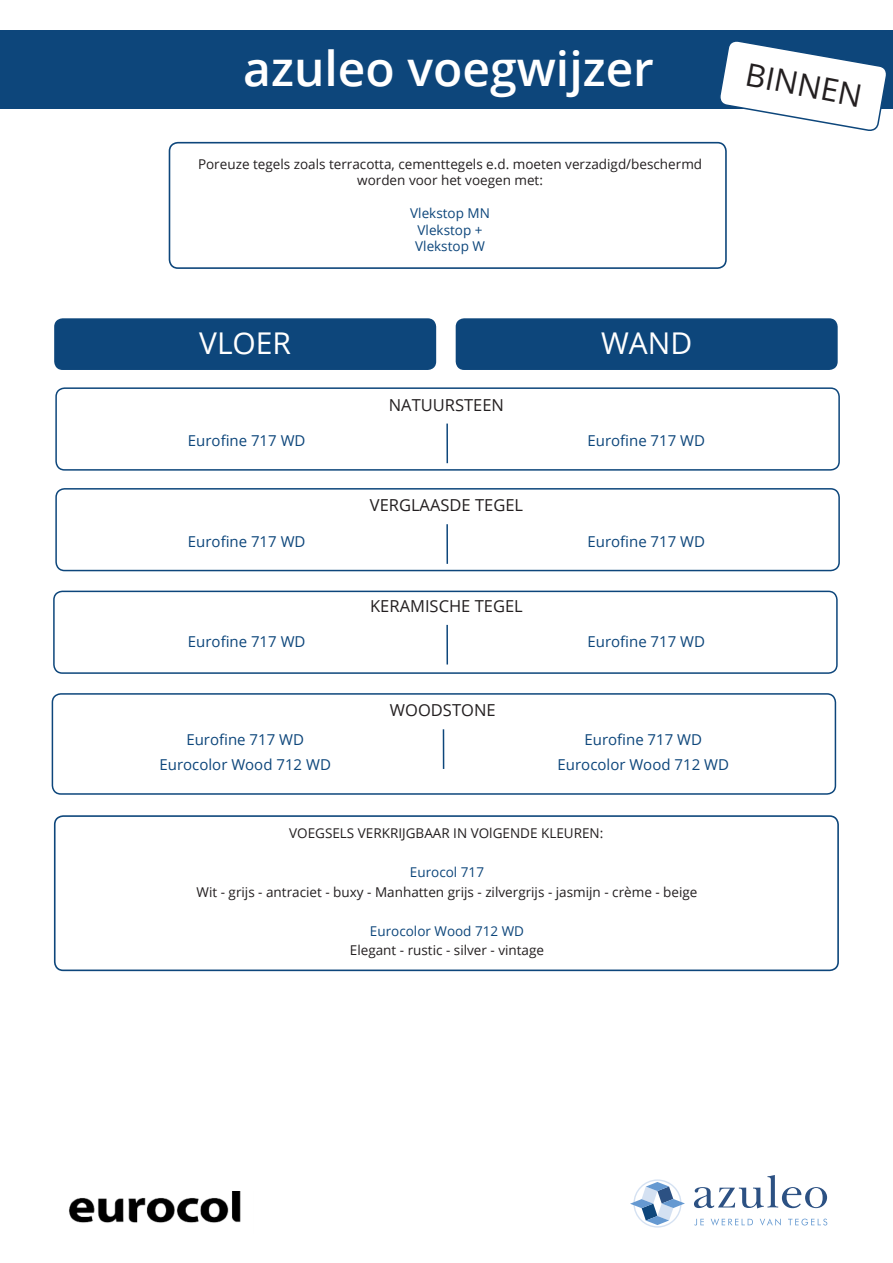
<style>
.page{position:relative;width:893px;height:1263px;background:#fff}
.page>*{position:absolute;margin:0;border:0;box-sizing:border-box;transform-origin:0 0}
.t1{font:600 48px "Open Sans";color:#fff}
.t2{font:31.5px "Open Sans";color:#231f20}
.t3{font:30px "Open Sans";color:#fff}
.t4{font:16.5px "Open Sans";color:#231f20}
.t5{font:15px "Open Sans";color:#0d467b}
.t6{font:13.5px/16.5px "Open Sans";color:#231f20;text-align:center}
.t7{font:13.5px "Open Sans";color:#0d467b}
</style>
<div class="page">
<div style="left:169px;top:142px;width:558px;height:127px;border:2px solid #0d467b;border-radius:9px"></div>
<div style="left:53px;top:591px;width:785px;height:83px;border:2px solid #0d467b;border-radius:9px"></div>
<div style="left:55px;top:488px;width:785px;height:83px;border:2px solid #0d467b;border-radius:9px"></div>
<div style="left:55px;top:387px;width:785px;height:84px;border:2px solid #0d467b;border-radius:9px"></div>
<div style="left:52px;top:693px;width:784px;height:102px;border:2px solid #0d467b;border-radius:9px"></div>
<div style="left:0;top:31px;width:893px;height:78px;background:#0d467b"></div>
<img style="left:69px;top:1191px;width:172px;height:32px">
<div style="left:54px;top:318px;width:382px;height:52px;background:#0d467b;border-radius:9px"></div>
<div style="left:456px;top:318px;width:382px;height:52px;background:#0d467b;border-radius:9px"></div>
<hr style="left:446px;top:424px;width:2px;height:39px;background:#0d467b">
<svg style="left:720px;top:41px;width:166px;height:90px"></svg>
<hr style="left:446px;top:524px;width:2px;height:40px;background:#0d467b">
<hr style="left:446px;top:625px;width:2px;height:39px;background:#0d467b">
<hr style="left:443px;top:729px;width:1px;height:40px;background:#0d467b">
<div style="left:54px;top:815px;width:785px;height:156px;border:2px solid #0d467b;border-radius:9px"></div>
<svg style="left:694px;top:1175px;width:133px;height:33px"></svg>
<svg style="left:694px;top:1219px;width:10px;height:6px"></svg>
<svg style="left:711px;top:1218px;width:42px;height:7px"></svg>
<svg style="left:760px;top:1218px;width:21px;height:7px"></svg>
<svg style="left:788px;top:1218px;width:39px;height:7px"></svg>
<svg style="left:630px;top:1179px;width:55px;height:48px"></svg>
<p class="t1" style="left:243px;top:36px;width:412px">azuleo voegwijzer</p>
<p class="t6" style="left:198px;top:155px;width:506px">Poreuze tegels zoals terracotta, cementtegels e.d. moeten verzadigd/beschermd worden voor het voegen met:</p>
<p class="t7" style="left:410px;top:204px;width:81px">Vlekstop MN</p>
<p class="t7" style="left:418px;top:221px;width:66px">Vlekstop +</p>
<p class="t7" style="left:415px;top:237px;width:71px">Vlekstop W</p>
<p class="t2" style="left:750px;top:52px;width:119px;rotate:11deg">BINNEN</p>
<p class="t3" style="left:199px;top:323px;width:94px">VLOER</p>
<p class="t3" style="left:601px;top:323px;width:93px">WAND</p>
<p class="t4" style="left:389px;top:393px;width:117px">NATUURSTEEN</p>
<p class="t5" style="left:188px;top:430px;width:119px">Eurofine 717 WD</p>
<p class="t5" style="left:587px;top:430px;width:119px">Eurofine 717 WD</p>
<p class="t4" style="left:370px;top:494px;width:155px">VERGLAASDE TEGEL</p>
<p class="t5" style="left:188px;top:531px;width:119px">Eurofine 717 WD</p>
<p class="t5" style="left:587px;top:531px;width:119px">Eurofine 717 WD</p>
<p class="t4" style="left:370px;top:595px;width:154px">KERAMISCHE TEGEL</p>
<p class="t5" style="left:188px;top:632px;width:119px">Eurofine 717 WD</p>
<p class="t5" style="left:587px;top:632px;width:119px">Eurofine 717 WD</p>
<p class="t5" style="left:186px;top:729px;width:119px">Eurofine 717 WD</p>
<p class="t5" style="left:160px;top:754px;width:173px">Eurocolor Wood 712 WD</p>
<p class="t4" style="left:390px;top:699px;width:107px">WOODSTONE</p>
<p class="t5" style="left:584px;top:729px;width:119px">Eurofine 717 WD</p>
<p class="t5" style="left:558px;top:754px;width:173px">Eurocolor Wood 712 WD</p>
<p class="t6" style="left:289px;top:825px;width:316px">VOEGSELS VERKRIJGBAAR IN VOlGENDE KLEUREN:</p>
<p class="t7" style="left:410px;top:863px;width:76px">Eurocol 717</p>
<p class="t6" style="left:197px;top:883px;width:502px">Wit - grijs - antraciet - buxy - Manhatten grijs - zilvergrijs - jasmijn - crème - beige</p>
<p class="t7" style="left:370px;top:922px;width:156px">Eurocolor Wood 712 WD</p>
<p class="t6" style="left:350px;top:942px;width:196px">Elegant - rustic - silver - vintage</p>
</div>
